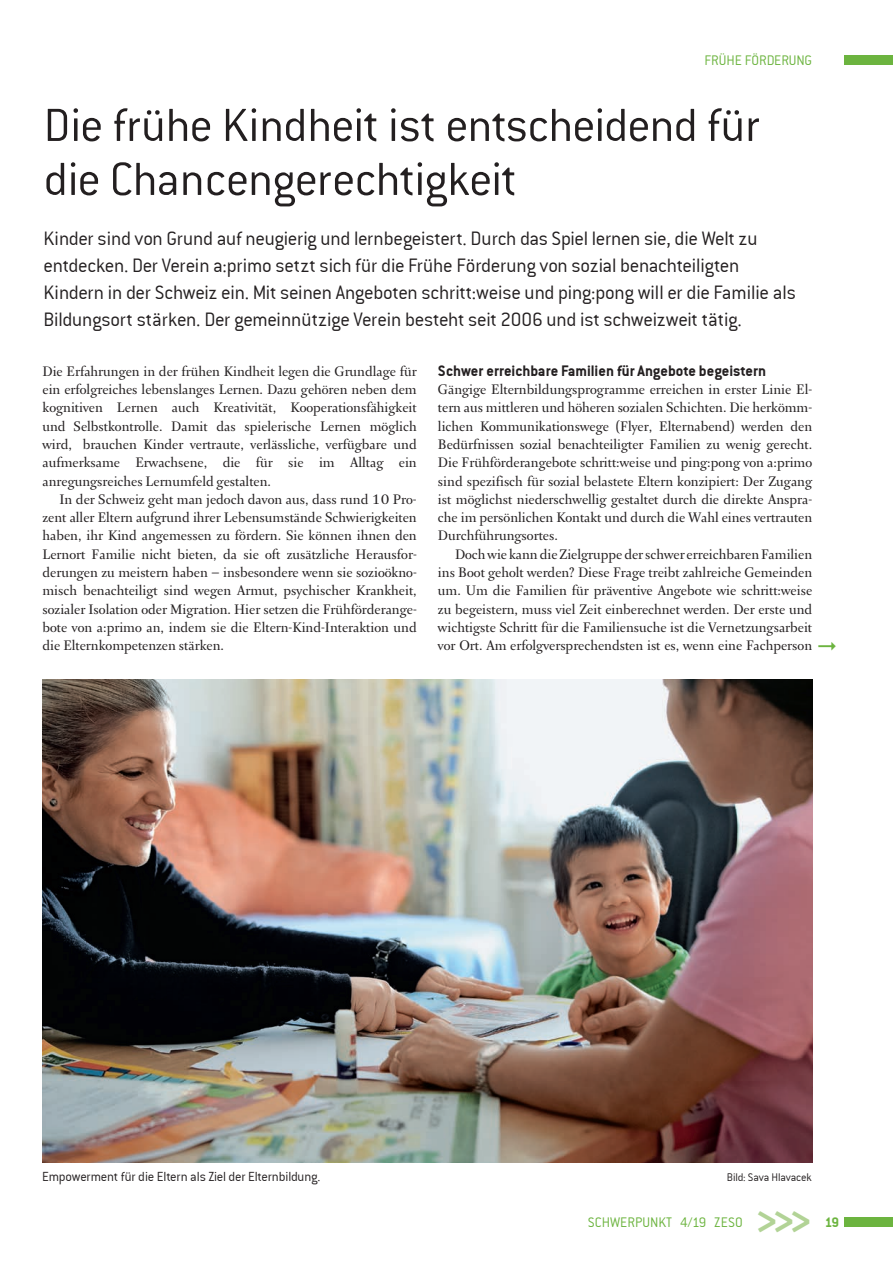
<style>
.page{position:relative;width:893px;height:1263px;background:#fff}
.page>*{position:absolute;margin:0;border:0;box-sizing:border-box;transform-origin:0 0}
._001_Titel_Schwerpun{font:51px/54px "Conduit ITCTT Light";letter-spacing:-.015em;color:#231f20}
._01_Lead_16pt{font:21px/27px "Conduit ITCTT Light";letter-spacing:-.015em;color:#231f20}
._03_Absatz_2{font:16.5px/18.3px "Arnhem Fine";color:#231f20;text-align:justify}
._02_Absatz_1{font:16.5px/18.3px "Arnhem Fine";color:#231f20;text-align:justify}
._005_Zwischentitel{font:16.5px "Conduit ITCTT Bold";color:#231f20}
.t1{font:15px "Conduit ITCTT Light";color:#6cb43f}
.t2{font:15px "Conduit ITCTT Bold";color:#6cb43f}
._060_Bildlegende{font:14.25px "Conduit ITCTT Light";letter-spacing:-.015em;color:#231f20}
._060_Bildlegende-2{font:12px "Conduit ITCTT Light";letter-spacing:-.01em;color:#231f20}
</style>
<div class="page">
<div style="left:844px;top:1217px;width:49px;height:10px;background:#6cb43f"></div>
<div style="left:844px;top:55px;width:49px;height:10px;background:#6cb43f"></div>
<img style="left:42px;top:679px;width:770px;height:483px">
<p class="t1" style="left:704px;top:51px;width:109px">FRÜHE FÖRDERUNG</p>
<p class="_001_Titel_Schwerpun" style="left:44px;top:97px;width:718px">Die frühe Kindheit ist entscheidend für die Chancengerechtigkeit</p>
<p class="_01_Lead_16pt" style="left:44px;top:225px;width:754px">Kinder sind von Grund auf neugierig und lernbegeistert. Durch das Spiel lernen sie, die Welt zu entdecken. Der Verein a:primo setzt sich für die Frühe Förderung von sozial benachteiligten Kindern in der Schweiz ein. Mit seinen Angeboten schritt:weise und ping:pong will er die Familie als Bildungsort stärken. Der gemeinnützige Verein besteht seit 2006 und ist schweizweit tätig.</p>
<p class="_03_Absatz_2" style="left:43px;top:363px;width:376px">Die Erfahrungen in der frühen Kindheit legen die Grundlage für</p>
<p class="_03_Absatz_2" style="left:43px;top:381px;width:376px">ein erfolgreiches lebenslanges Lernen. Dazu gehören neben dem</p>
<p class="_03_Absatz_2" style="left:43px;top:399px;width:376px">kognitiven Lernen auch Kreativität, Kooperationsfähigkeit</p>
<p class="_03_Absatz_2" style="left:43px;top:418px;width:376px">und Selbstkontrolle. Damit das spielerische Lernen möglich</p>
<p class="_03_Absatz_2" style="left:43px;top:436px;width:376px">wird, brauchen Kinder vertraute, verlässliche, verfügbare und</p>
<p class="_03_Absatz_2" style="left:43px;top:454px;width:376px">aufmerksame Erwachsene, die für sie im Alltag ein</p>
<p class="_03_Absatz_2" style="left:43px;top:472px;width:230px">anregungsreiches Lernumfeld gestalten.</p>
<p class="_03_Absatz_2" style="left:60px;top:491px;width:359px">In der Schweiz geht man jedoch davon aus, dass rund 10 Pro-</p>
<p class="_03_Absatz_2" style="left:43px;top:509px;width:376px">zent aller Eltern aufgrund ihrer Lebensumstände Schwierigkeiten</p>
<p class="_03_Absatz_2" style="left:43px;top:527px;width:376px">haben, ihr Kind angemessen zu fördern. Sie können ihnen den</p>
<p class="_03_Absatz_2" style="left:43px;top:546px;width:376px">Lernort Familie nicht bieten, da sie oft zusätzliche Herausfor-</p>
<p class="_03_Absatz_2" style="left:43px;top:564px;width:376px">derungen zu meistern haben – insbesondere wenn sie sozioökno-</p>
<p class="_03_Absatz_2" style="left:43px;top:582px;width:376px">misch benachteiligt sind wegen Armut, psychischer Krankheit,</p>
<p class="_03_Absatz_2" style="left:43px;top:600px;width:376px">sozialer Isolation oder Migration. Hier setzen die Frühförderange-</p>
<p class="_03_Absatz_2" style="left:43px;top:619px;width:376px">bote von a:primo an, indem sie die Eltern-Kind-Interaktion und</p>
<p class="_03_Absatz_2" style="left:43px;top:637px;width:183px">die Elternkompetenzen stärken.</p>
<p class="_005_Zwischentitel" style="left:438px;top:361px;width:330px">Schwer erreichbare Familien für Angebote begeistern</p>
<p class="_02_Absatz_1" style="left:438px;top:381px;width:376px">Gängige Elternbildungsprogramme erreichen in erster Linie El&shy;tern aus mittleren und höheren sozialen Schichten. Die herkömm&shy;lichen Kommunikationswege (Flyer, Elternabend) werden den Bedürfnissen sozial benachteiligter Familien zu wenig gerecht.<br>Die Frühförderangebote schritt:weise und ping:pong von a:primo sind spezifisch für sozial belastete Eltern konzipiert: Der Zugang ist möglichst niederschwellig gestaltet durch die direkte Anspra&shy;che im persönlichen Kontakt und durch die Wahl eines vertrauten Durchführungsortes.</p>
<p class="_03_Absatz_2" style="left:438px;top:546px;width:376px;text-indent:17px">Doch wie kann die Zielgruppe der schwer erreichbaren Familien ins Boot geholt werden? Diese Frage treibt zahlreiche Gemeinden um. Um die Familien für präventive Angebote wie schritt:weise zu begeistern, muss viel Zeit einberechnet werden. Der erste und wichtigste Schritt für die Familiensuche ist die Vernetzungsarbeit vor Ort. Am erfolgversprechendsten ist es, wenn eine Fachperson</p>
<p class="_060_Bildlegende" style="left:42px;top:1167px;width:280px">Empowerment für die Eltern als Ziel der Elternbildung.</p>
<p class="_060_Bildlegende-2" style="left:727px;top:1169px;width:86px">Bild: Sava Hlavacek</p>
<p class="t1" style="left:588px;top:1213px;width:156px">SCHWERPUNKT 4/19 ZESO</p>
<p class="t2" style="left:825px;top:1213px;width:16px">19</p>
</div>
